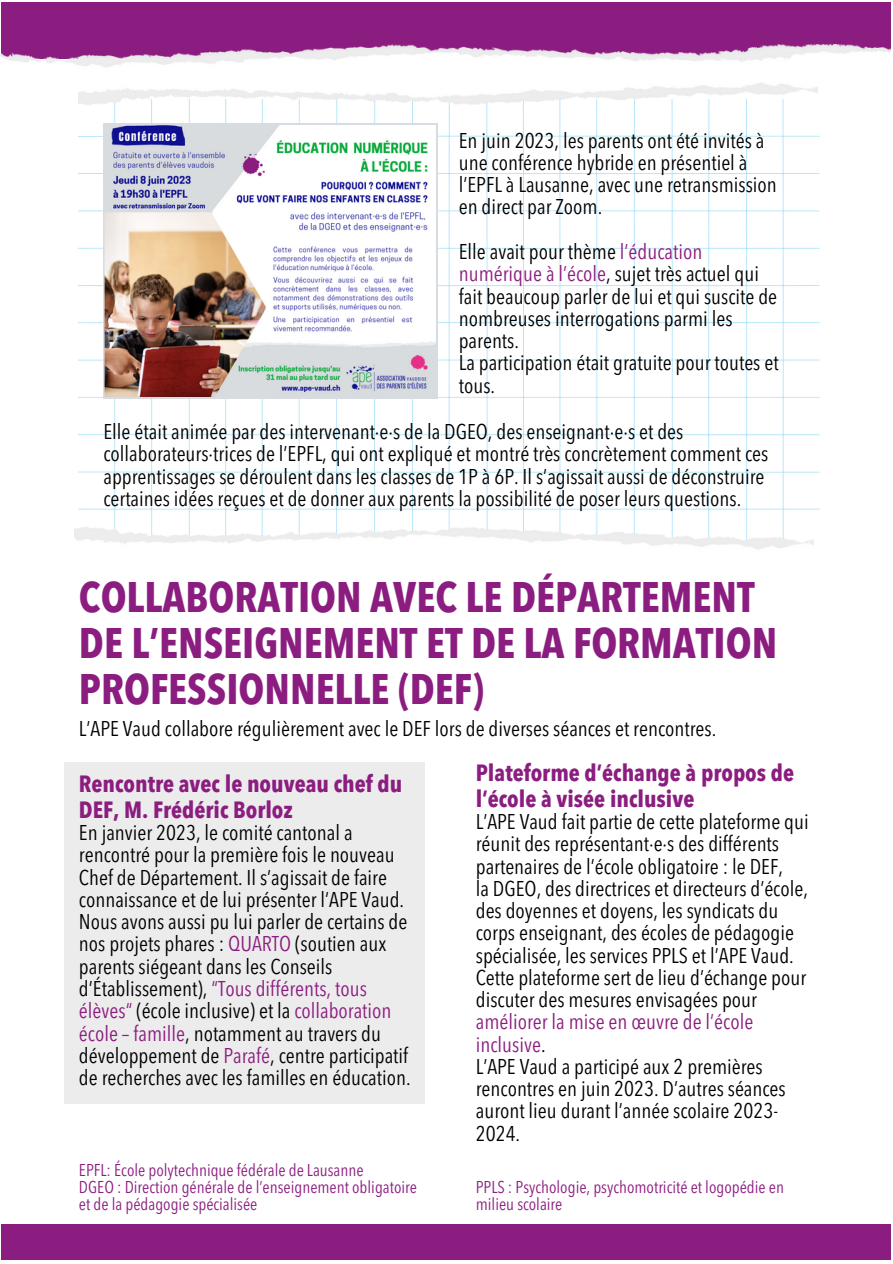
<style>
.page{position:relative;width:893px;height:1264px;background:#fff}
.page>*{position:absolute;margin:0;border:0;box-sizing:border-box;transform-origin:0 0}
.t1{font:700 condensed 42.45px/46px "Avenir Next LT Pro";color:#8c1d80}
.t2{font:700 condensed 23.25px/25.5px "Avenir Next LT Pro";color:#8c1d80}
.t3{font:condensed 21.15px/22.2px "Avenir Next LT Pro";color:#000}
.t4{font:condensed 16.95px/17px "Avenir Next LT Pro";color:#8c1d80}
.s1{color:#8c1d80}
</style>
<div class="page">
<div style="left:1px;top:1224px;width:890px;height:36px;background:#8c1d80"></div>
<img style="left:79px;top:118px;width:740px;height:423px">
<img style="left:103px;top:124px;width:334px;height:274px">
<img style="left:79px;top:83px;width:738px;height:35px">
<img style="left:74px;top:514px;width:739px;height:35px">
<div style="left:1px;top:2px;width:890px;height:56px;background:#8c1d80"></div>
<img style="left:0;top:45px;width:890px;height:23px">
<div style="left:64px;top:762px;width:360px;height:341px;background:#ececec"></div>
<p class="t3" style="left:458px;top:131px;width:319px">En juin 2023, les parents ont été invités à une conférence hybride en présentiel à l’EPFL à Lausanne, avec une retransmission en direct par Zoom.</p>
<p class="t3" style="left:458px;top:242px;width:320px">Elle avait pour thème <span class="s1">l’éducation numérique à l’école</span>, sujet très actuel qui fait beaucoup parler de lui et qui suscite de nombreuses interrogations parmi les parents.</p>
<p class="t3" style="left:458px;top:354px;width:321px">La participation était gratuite pour toutes et tous.</p>
<p class="t3" style="left:103px;top:422px;width:666px">Elle était animée par des intervenant∙e∙s de la DGEO, des enseignant∙e∙s et des collaborateurs∙trices de l’EPFL, qui ont expliqué et montré très concrètement comment ces apprentissages se déroulent dans les classes de 1P à 6P. Il s’agissait aussi de déconstruire certaines idées reçues et de donner aux parents la possibilité de poser leurs questions.</p>
<p class="t1" style="left:79px;top:578px;width:677px">COLLABORATION AVEC LE DÉPARTEMENT</p>
<p class="t1" style="left:79px;top:624px;width:699px">DE L’ENSEIGNEMENT ET DE LA FORMATION<br>PROFESSIONNELLE (DEF)</p>
<p class="t3" style="left:79px;top:719px;width:638px">L’APE Vaud collabore régulièrement avec le DEF lors de diverses séances et rencontres.</p>
<p class="t2" style="left:79px;top:773px;width:325px">Rencontre avec le nouveau chef du<br>DEF, M. Frédéric Borloz</p>
<p class="t3" style="left:79px;top:823px;width:333px">En janvier 2023, le comité cantonal a rencontré pour la première fois le nouveau Chef de Département. Il s’agissait de faire connaissance et de lui présenter l’APE Vaud.<br>Nous avons aussi pu lui parler de certains de nos projets phares : <span class="s1">QUARTO</span> (soutien aux parents siégeant dans les Conseils d’Établissement), <span class="s1">“Tous différents, tous élèves“</span> (école inclusive) et la <span class="s1">collaboration école – famille</span>, notamment au travers du développement de <span class="s1">Parafé</span>, centre participatif de recherches avec les familles en éducation.</p>
<p class="t2" style="left:476px;top:762px;width:320px">Plateforme d’échange à propos de l’école à visée inclusive</p>
<p class="t3" style="left:476px;top:812px;width:334px">L’APE Vaud fait partie de cette plateforme qui réunit des représentant∙e∙s des différents partenaires de l’école obligatoire : le DEF,</p>
<p class="t3" style="left:476px;top:879px;width:333px">la DGEO, des directrices et directeurs d’école, des doyennes et doyens, les syndicats du corps enseignant, des écoles de pédagogie spécialisée, les services PPLS et l’APE Vaud.</p>
<p class="t3" style="left:476px;top:968px;width:332px">Cette plateforme sert de lieu d’échange pour discuter des mesures envisagées pour <span class="s1">améliorer la mise en œuvre de l’école inclusive</span>.</p>
<p class="t3" style="left:476px;top:1057px;width:311px">L’APE Vaud a participé aux 2 premières rencontres en juin 2023. D’autres séances auront lieu durant l’année scolaire 2023-<br>2024.</p>
<p class="t4" style="left:79px;top:1163px;width:286px">EPFL: École polytechnique fédérale de Lausanne</p>
<p class="t4" style="left:79px;top:1180px;width:339px">DGEO : Direction générale de l’enseignement obligatoire et de la pédagogie spécialisée</p>
<p class="t4" style="left:476px;top:1180px;width:310px">PPLS : Psychologie, psychomotricité et logopédie en milieu scolaire</p>
</div>
